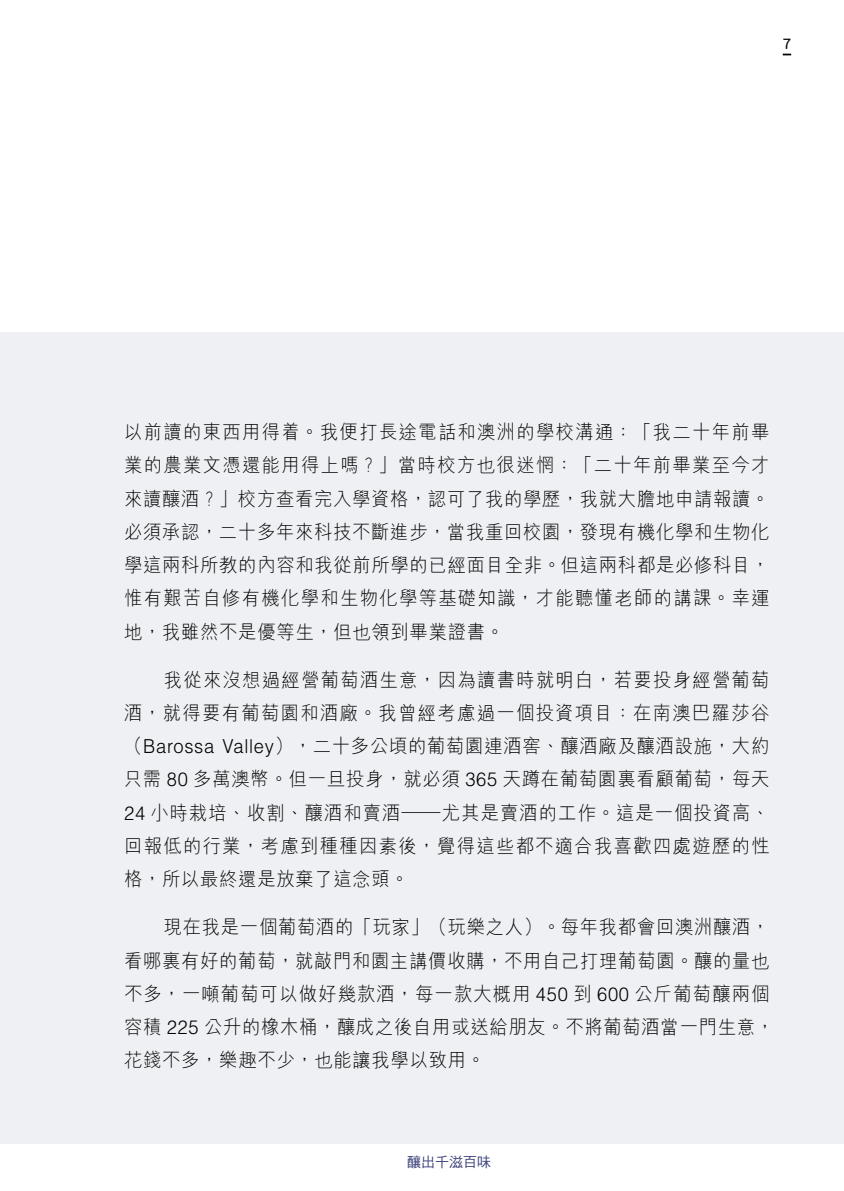
<style>
.page{position:relative;width:844px;height:1191px;background:#fff}
.page>*{position:absolute;margin:0;border:0;box-sizing:border-box;transform-origin:0 0}
.t1{font:300 19.25px/33.2px "M Hei HK";letter-spacing:.04em;color:#000;text-align:justify;scale:.95 1}
.t2{font:14px "DF Hei HK W5";color:#3e427b}
.t3{font:14px "DF Hei HK W7";color:#000}
.s1{font-family:"Helvetica"}
</style>
<div class="page">
<div style="left:0;top:332px;width:843px;height:811px;background:#eef0f3"></div>
<p class="t3" style="left:782px;top:37px;width:10px">7</p>
<p class="t1" style="left:124px;top:414px;width:680px">以前讀的東西用得着。我便打長途電話和澳洲的學校溝通：「我二十年前畢業的農業文憑還能用得上嗎？」當時校方也很迷惘：「二十年前畢業至今才來讀釀酒？」校方查看完入學資格，認可了我的學歷，我就大膽地申請報讀。必須承認，二十多年來科技不斷進步，當我重回校園，發現有機化學和生物化學這兩科所教的內容和我從前所學的已經面目全非。但這兩科都是必修科目，惟有艱苦自修有機化學和生物化學等基礎知識，才能聽懂老師的講課。幸運地，我雖然不是優等生，但也領到畢業證書。</p>
<p class="t1" style="left:124px;top:662px;width:680px;text-indent:40px">我從來沒想過經營葡萄酒生意，因為讀書時就明白，若要投身經營葡萄酒，就得要有葡萄園和酒廠。我曾經考慮過一個投資項目：在南澳巴羅莎谷（<span class="s1">Barossa Valley</span>），二十多公頃的葡萄園連酒窖、釀酒廠及釀酒設施，大約只需 <span class="s1">80</span> 多萬澳幣。但一旦投身，就必須 <span class="s1">365</span> 天蹲在葡萄園裏看顧葡萄，每天<span class="s1">24</span> 小時栽培、收割、釀酒和賣酒─尤其是賣酒的工作。這是一個投資高、回報低的行業，考慮到種種因素後，覺得這些都不適合我喜歡四處遊歷的性格，所以最終還是放棄了這念頭。</p>
<p class="t1" style="left:124px;top:910px;width:685px;text-align:left;text-indent:40px">現在我是一個葡萄酒的「玩家」（玩樂之人）。每年我都會回澳洲釀酒，看哪裏有好的葡萄，就敲門和園主講價收購，不用自己打理葡萄園。釀的量也不多，一噸葡萄可以做好幾款酒，每一款大概用 <span class="s1">450</span> 到 <span class="s1">600</span> 公斤葡萄釀兩個容積 <span class="s1">225</span> 公升的橡木桶，釀成之後自用或送給朋友。不將葡萄酒當一門生意，花錢不多，樂趣不少，也能讓我學以致用。</p>
<p class="t2" style="left:407px;top:1154px;width:85px">釀出千滋百味</p>
</div>
